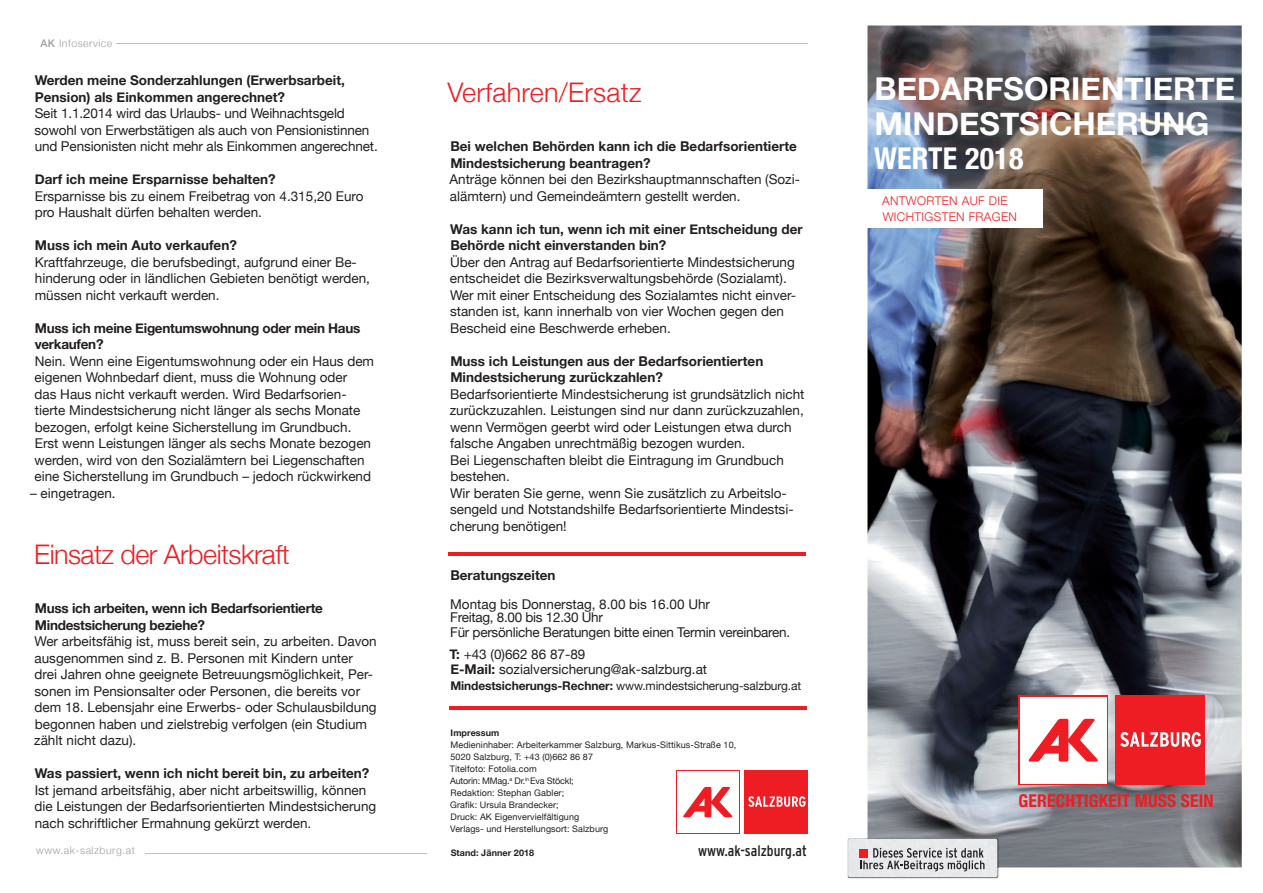
<style>
.page{position:relative;width:1263px;height:893px;background:#fff}
.page>*{position:absolute;margin:0;border:0;box-sizing:border-box;transform-origin:0 0}
.t1{font:700 31.5px/34.5px "Helvetica Neue";color:#fff}
.t2{font:700 condensed 30px "Helvetica Neue";letter-spacing:.01em;color:#fff}
.t3{font:300 27px "Helvetica Neue";letter-spacing:-.02em;color:#ee1d23}
.t4{font:300 27px "Helvetica Neue";letter-spacing:.01em;color:#ee1d23}
.t5{font:700 condensed 17.7px "Helvetica Neue";letter-spacing:.01em;color:#ee1d23}
.t6{font:condensed 15.15px "Interstate";color:#231f20}
.t7{font:13.5px/16.5px "Helvetica Neue";color:#231f20}
.t8{font:700 13.5px/16.5px "Helvetica Neue";color:#231f20}
.t9{font:700 13.5px/16.5px "Helvetica Neue";letter-spacing:-.02em;color:#231f20}
.t10{font:13.5px/22px "Helvetica Neue";letter-spacing:-.02em;color:#231f20}
.t11{font:12px "Helvetica Neue";letter-spacing:-.01em;color:#231f20}
.t12{font:300 12px/15px "Helvetica Neue";letter-spacing:.03em;color:#ee1d23}
.t13{font:300 10.5px "Helvetica Neue";letter-spacing:.05em;color:#9d9fa2}
.t14{font:9px/12px "Helvetica Neue";letter-spacing:.01em;color:#231f20}
.t15{font:700 9px "Helvetica Neue";letter-spacing:.01em;color:#231f20}
.s1{font-weight:500}
.s2{color:#fff}
.s3{font-weight:700}
</style>
<div class="page">
<img style="left:867px;top:26px;width:375px;height:841px">
<div style="left:1115px;top:695px;width:90px;height:90px;background:#ee1d23"></div>
<div style="left:1018px;top:695px;width:90px;height:90px;background:linear-gradient(to right,#fff,#fff)"></div>
<div style="left:1020px;top:697px;width:86px;height:86px;background:#fff"></div>
<svg style="left:1028px;top:719px;width:70px;height:43px"></svg>
<svg style="left:1120px;top:732px;width:81px;height:15px"></svg>
<hr style="left:449px;top:706px;width:357px;height:3px;background:#ee1d23">
<hr style="left:117px;top:43px;width:691px;height:1px;background:#bcbdc0">
<hr style="left:145px;top:853px;width:281px;height:1px;background:#bcbdc0">
<img style="left:847px;top:838px;width:152px;height:40px">
<img style="left:867px;top:838px;width:132px;height:29px">
<div style="left:848px;top:839px;width:149px;height:38px;background:#e8e9ea"></div>
<svg style="left:860px;top:848px;width:124px;height:23px;background:#b1b1b2"></svg>
<div style="left:860px;top:849px;width:8px;height:9px;background:#ee1d23"></div>
<div style="left:853px;top:189px;width:190px;height:39px;background:#fff"></div>
<div style="left:744px;top:770px;width:64px;height:64px;background:#ee1d23"></div>
<svg style="left:683px;top:787px;width:49px;height:30px"></svg>
<svg style="left:748px;top:796px;width:57px;height:11px"></svg>
<hr style="left:449px;top:552px;width:357px;height:3px;background:#ee1d23">
<p class="t13" style="left:40px;top:35px;width:73px"><span class="s1">AK</span> Infoservice</p>
<p class="t8" style="left:35px;top:72px;width:312px">Werden meine Sonderzahlungen (Erwerbsarbeit,<br>Pension) als Einkommen angerechnet?</p>
<p class="t7" style="left:35px;top:106px;width:345px">Seit 1.1.2014 wird das Urlaubs- und Weihnachtsgeld sowohl von Erwerbstätigen als auch von Pensionistinnen und Pensionisten nicht mehr als Einkommen angerechnet.</p>
<p class="t8" style="left:35px;top:171px;width:242px">Darf ich meine Ersparnisse behalten?</p>
<p class="t7" style="left:35px;top:188px;width:330px">Ersparnisse bis zu einem Freibetrag von 4.315,20 Euro pro Haushalt dürfen behalten werden.</p>
<p class="t8" style="left:35px;top:237px;width:204px">Muss ich mein Auto verkaufen?</p>
<p class="t7" style="left:35px;top:254px;width:337px">Kraftfahrzeuge, die berufsbedingt, aufgrund einer Be&shy;hinderung oder in ländlichen Gebieten benötigt werden, müssen nicht verkauft werden.</p>
<p class="t9" style="left:35px;top:320px;width:327px">Muss ich meine Eigentumswohnung oder mein Haus verkaufen?</p>
<p class="t7" style="left:35px;top:353px;width:341px">Nein. Wenn eine Eigentumswohnung oder ein Haus dem eigenen Wohnbedarf dient, muss die Wohnung oder<br>das Haus nicht verkauft werden. Wird Bedarfsorien&shy;tierte Mindestsicherung nicht länger als sechs Monate bezogen, erfolgt keine Sicherstellung im Grundbuch.<br>Erst wenn Leistungen länger als sechs Monate bezogen werden, wird von den Sozialämtern bei Liegenschaften eine Sicherstellung im Grundbuch – jedoch rückwirkend</p>
<p class="t7" style="left:30px;top:485px;width:87px">– eingetragen.</p>
<h3 class="t4" style="left:447px;top:70px;width:196px">Verfahren/Ersatz</h3>
<p class="t8" style="left:450px;top:138px;width:348px">Bei welchen Behörden kann ich die Bedarfsorientierte<br>Mindestsicherung beantragen?</p>
<p class="t7" style="left:449px;top:172px;width:352px">Anträge können bei den Bezirkshauptmannschaften (Sozi&shy;alämtern) und Gemeindeämtern gestellt werden.</p>
<p class="t8" style="left:450px;top:221px;width:354px">Was kann ich tun, wenn ich mit einer Entscheidung der<br>Behörde nicht einverstanden bin?</p>
<p class="t7" style="left:450px;top:254px;width:348px">Über den Antrag auf Bedarfsorientierte Mindestsicherung entscheidet die Bezirksverwaltungsbehörde (Sozialamt).<br>Wer mit einer Entscheidung des Sozialamtes nicht einver&shy;standen ist, kann innerhalb von vier Wochen gegen den Bescheid eine Beschwerde erheben.</p>
<p class="t8" style="left:450px;top:353px;width:314px">Muss ich Leistungen aus der Bedarfsorientierten<br>Mindestsicherung zurückzahlen?</p>
<p class="t7" style="left:450px;top:386px;width:356px">Bedarfsorientierte Mindestsicherung ist grundsätzlich nicht zurückzuzahlen. Leistungen sind nur dann zurückzuzahlen, wenn Vermögen geerbt wird oder Leistungen etwa durch falsche Angaben unrechtmäßig bezogen wurden.<br>Bei Liegenschaften bleibt die Eintragung im Grundbuch bestehen.<br>Wir beraten Sie gerne, wenn Sie zusätzlich zu Arbeitslo&shy;sengeld und Notstandshilfe Bedarfsorientierte Mindestsi&shy;cherung benötigen! <span class="s2">U</span></p>
<p class="t8" style="left:450px;top:567px;width:107px">Beratungszeiten</p>
<p class="t7" style="left:450px;top:598px;width:261px;line-height:13.5px">Montag bis Donnerstag, 8.00 bis 16.00 Uhr<br>Freitag, 8.00 bis 12.30 Uhr</p>
<p class="t10" style="left:449px;top:622px;width:342px">Für persönliche Beratungen bitte einen Termin vereinbaren.<br><span class="s3">T:</span> +43 (0)662 86 87-89</p>
<p class="t7" style="left:450px;top:662px;width:258px"><span class="s3">E-Mail:</span> sozialversicherung@ak-salzburg.at</p>
<p class="t11" style="left:450px;top:677px;width:352px"><span class="s3">Mindestsicherungs-Rechner:</span> www.mindestsicherung-salzburg.at</p>
<p class="t15" style="left:451px;top:725px;width:50px">Impressum</p>
<p class="t14" style="left:450px;top:739px;width:288px">Medieninhaber: Arbeiterkammer Salzburg, Markus-Sittikus-Straße 10, 5020 Salzburg, T: +43 (0)662 86 87<br>Titelfoto: Fotolia.com<br>Autorin: MMag.<sup>a</sup> Dr.<sup>in</sup> Eva Stöckl;<br>Redaktion: Stephan Gabler;<br>Grafik: Ursula Brandecker;<br>Druck: AK Eigenvervielfältigung<br>Verlags- und Herstellungsort: Salzburg</p>
<p class="t15" style="left:451px;top:845px;width:85px">Stand: Jänner 2018</p>
<h3 class="t3" style="left:34px;top:532px;width:257px">Einsatz der Arbeitskraft</h3>
<p class="t9" style="left:35px;top:600px;width:290px">Muss ich arbeiten, wenn ich Bedarfsorientierte<br>Mindestsicherung beziehe?</p>
<p class="t7" style="left:34px;top:634px;width:344px">Wer arbeitsfähig ist, muss bereit sein, zu arbeiten. Davon ausgenommen sind z. B. Personen mit Kindern unter drei Jahren ohne geeignete Betreuungsmöglichkeit, Per&shy;sonen im Pensionsalter oder Personen, die bereits vor dem 18. Lebensjahr eine Erwerbs- oder Schulausbildung begonnen haben und zielstrebig verfolgen (ein Studium zählt nicht dazu).</p>
<p class="t8" style="left:35px;top:765px;width:336px">Was passiert, wenn ich nicht bereit bin, zu arbeiten?</p>
<p class="t7" style="left:35px;top:782px;width:343px">Ist jemand arbeitsfähig, aber nicht arbeitswillig, können die Leistungen der Bedarfsorientierten Mindestsicherung nach schriftlicher Ermahnung gekürzt werden.</p>
<p class="t13" style="left:36px;top:842px;width:100px">www.ak-salzburg.at</p>
<p class="t6" style="left:698px;top:842px;width:110px">www.ak-salzburg.at</p>
<h1 class="t1" style="left:875px;top:73px;width:362px">BEDARFSORIENTIERTE<br>MINDESTSICHERUNG</h1>
<h2 class="t2" style="left:874px;top:134px;width:151px">WERTE 2018</h2>
<p class="t12" style="left:882px;top:193px;width:136px">ANTWORTEN AUF DIE<br>WICHTIGSTEN FRAGEN</p>
<h3 class="t5" style="left:1018px;top:786px;width:197px">GERECHTIGKEIT MUSS SEIN</h3>
</div>
